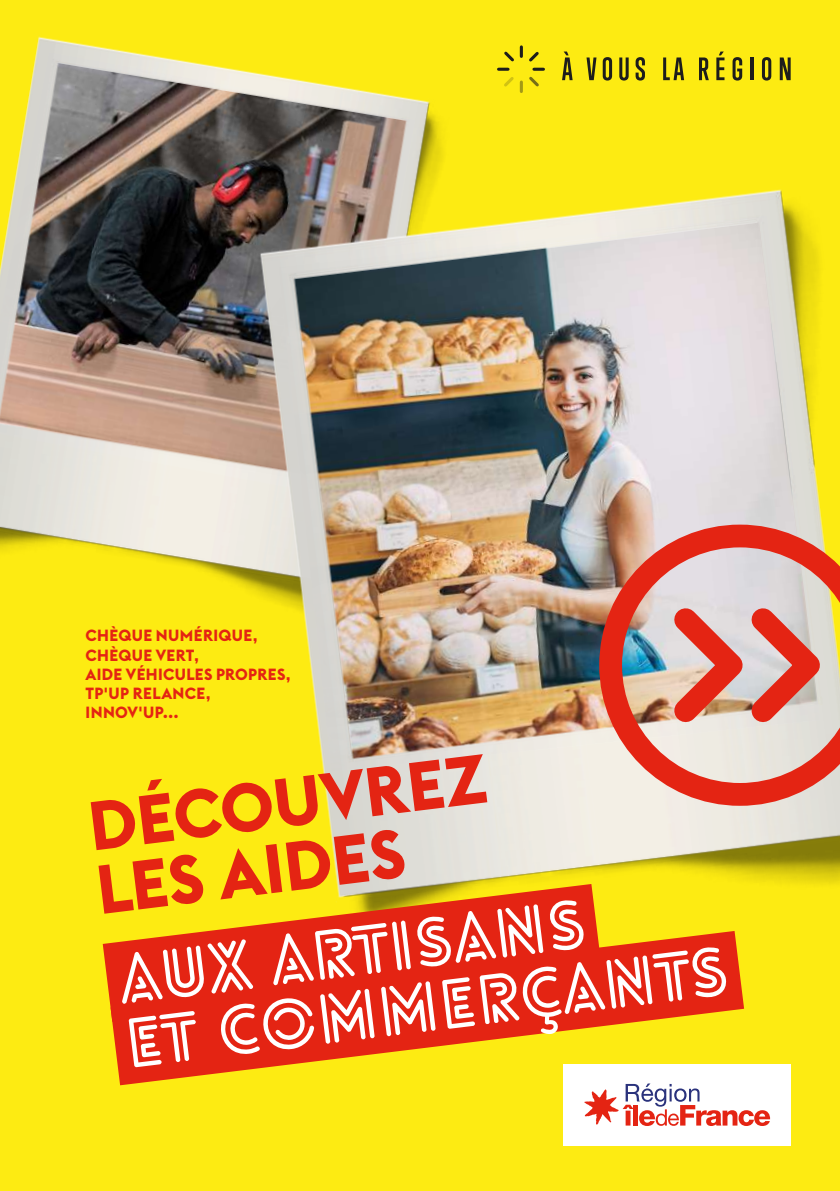
<style>
.page{position:relative;width:840px;height:1191px;background:#fff}
.page>*{position:absolute;margin:0;border:0;box-sizing:border-box;transform-origin:0 0}
.t1{font:700 68px/64px "Euclid Flex";color:#e42413}
.t2{font:700 66.6px/64px "Lovelo Line";color:#fff}
.t3{font:700 16px/19.2px "Euclid Flex";letter-spacing:.02em;color:#e42413}
</style>
<div class="page">
<div style="left:0;top:0;width:839px;height:1191px;background:#fdeb12"></div>
<img style="left:0;top:36px;width:443px;height:533px">
<div style="left:563px;top:1063px;width:227px;height:82px;background:#fff"></div>
<img style="left:201px;top:165px;width:638px;height:719px">
<svg style="left:562px;top:52px;width:10px;height:28px"></svg>
<svg style="left:586px;top:57px;width:10px;height:23px"></svg>
<svg style="left:602px;top:57px;width:9px;height:24px"></svg>
<svg style="left:619px;top:57px;width:9px;height:24px"></svg>
<svg style="left:635px;top:57px;width:9px;height:24px"></svg>
<svg style="left:663px;top:57px;width:20px;height:23px"></svg>
<svg style="left:699px;top:57px;width:9px;height:23px"></svg>
<svg style="left:716px;top:52px;width:8px;height:28px"></svg>
<svg style="left:732px;top:57px;width:9px;height:24px"></svg>
<hr style="left:750px;top:57px;width:3px;height:23px;background:#1d1d1b">
<svg style="left:762px;top:57px;width:8px;height:24px"></svg>
<svg style="left:779px;top:57px;width:11px;height:23px"></svg>
<svg style="left:498px;top:47px;width:45px;height:24px"></svg>
<svg style="left:504px;top:77px;width:9px;height:10px"></svg>
<svg style="left:519px;top:82px;width:3px;height:10px"></svg>
<svg style="left:529px;top:77px;width:9px;height:9px"></svg>
<img style="left:599px;top:524px;width:240px;height:281px">
<svg style="left:653px;top:587px;width:186px;height:156px;background:#ddada3"></svg>
<svg style="left:201px;top:835px;width:482px;height:47px"></svg>
<svg style="left:102px;top:882px;width:724px;height:251px"></svg>
<p class="t3" style="left:85px;top:626px;width:206px">CHÈQUE NUMÉRIQUE,<br>CHÈQUE VERT,<br>AIDE VÉHICULES PROPRES,<br>TP'UP RELANCE,<br>INNOV'UP...</p>
<h1 class="t1" style="left:85px;top:795px;width:402px;rotate:-7deg">DÉCOUVREZ<br>LES AIDES</h1>
<h2 class="t2" style="left:114px;top:949px;width:607px;rotate:-7deg">AUX ARTISANS<br>ET COMMERÇANTS</h2>
</div>
